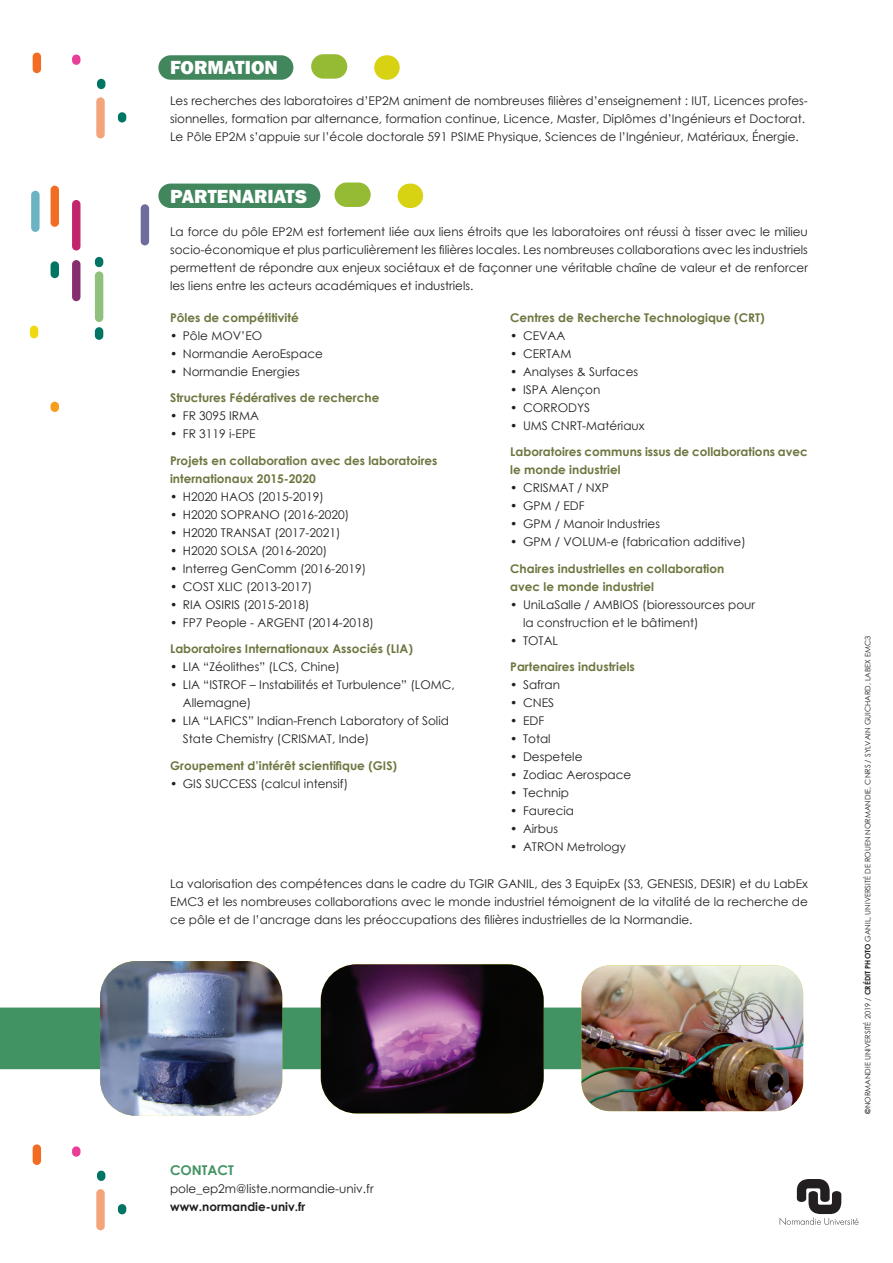
<style>
.page{position:relative;width:893px;height:1263px;background:#fff}
.page>*{position:absolute;margin:0;border:0;box-sizing:border-box;transform-origin:0 0}
.H1-titre{font:800 19.5px "Franklin Gothic";color:#fff}
.H2_-_titre{font:700 13.5px "Century Gothic";color:#419363}
.texte_courant{font:12px/18px "Century Gothic";color:#231f20}
.H2_-_titre-2{font:700 12px/18px "Century Gothic";color:#6d7740}
.texte_courant-2{font:700 12px "Century Gothic";color:#231f20}
.texte_courant-3{font:7.5px "Century Gothic";color:#231f20}
.s1{font-weight:700}
</style>
<div class="page">
<div style="left:0;top:1007px;width:804px;height:62px;background:#419363"></div>
<div style="left:141px;top:204px;width:8px;height:41px;background:#6e6c9d;border-radius:4px"></div>
<div style="left:51px;top:402px;width:8px;height:10px;background:#f89c1c;border-radius:4px"></div>
<div style="left:118px;top:112px;width:8px;height:11px;background:#007563;border-radius:4px"></div>
<div style="left:72px;top:260px;width:8px;height:41px;background:#852f70;border-radius:4px"></div>
<div style="left:97px;top:79px;width:8px;height:10px;background:#007563;border-radius:4px"></div>
<div style="left:30px;top:326px;width:8px;height:12px;background:#f0d90e;border-radius:4px"></div>
<div style="left:51px;top:261px;width:8px;height:17px;background:#007563;border-radius:4px"></div>
<div style="left:95px;top:257px;width:8px;height:10px;background:#007563;border-radius:4px"></div>
<div style="left:95px;top:271px;width:8px;height:51px;background:#8fc17d;border-radius:4px"></div>
<div style="left:95px;top:327px;width:8px;height:13px;background:#007563;border-radius:4px"></div>
<div style="left:51px;top:186px;width:8px;height:41px;background:#f36c23;border-radius:4px"></div>
<div style="left:33px;top:53px;width:8px;height:20px;background:#f36c23;border-radius:4px"></div>
<div style="left:72px;top:55px;width:8px;height:10px;background:#e83e97;border-radius:4px"></div>
<div style="left:72px;top:200px;width:8px;height:50px;background:#c1256d;border-radius:4px"></div>
<div style="left:96px;top:97px;width:9px;height:41px;background:#f3a47a;border-radius:4px"></div>
<div style="left:31px;top:191px;width:9px;height:41px;background:#6bb2c2;border-radius:4px"></div>
<div style="left:118px;top:1204px;width:8px;height:10px;background:#007563;border-radius:4px"></div>
<div style="left:97px;top:1171px;width:8px;height:10px;background:#007563;border-radius:4px"></div>
<div style="left:33px;top:1144px;width:8px;height:21px;background:#f36c23;border-radius:4px"></div>
<div style="left:72px;top:1146px;width:8px;height:11px;background:#e83e97;border-radius:4px"></div>
<div style="left:96px;top:1189px;width:9px;height:41px;background:#f3a47a;border-radius:4px"></div>
<img style="left:581px;top:965px;width:222px;height:146px">
<img style="left:321px;top:964px;width:223px;height:149px">
<img style="left:100px;top:961px;width:182px;height:155px">
<div style="left:158px;top:55px;width:135px;height:25px;background:#41865c;border-radius:12px"></div>
<div style="left:158px;top:184px;width:162px;height:24px;background:#41865c;border-radius:12px"></div>
<div style="left:311px;top:54px;width:36px;height:25px;background:#95bb35;border-radius:12px"></div>
<div style="left:334px;top:182px;width:37px;height:25px;background:#95bb35;border-radius:12px"></div>
<div style="left:374px;top:55px;width:26px;height:25px;background:#d7d212;border-radius:12px"></div>
<div style="left:398px;top:184px;width:25px;height:24px;background:#d7d212;border-radius:12px"></div>
<svg style="left:780px;top:1179px;width:78px;height:46px"></svg>
<h1 class="H1-titre" style="left:170px;top:55px;width:109px">FORMATION</h1>
<p class="texte_courant" style="left:170px;top:91px;width:639px">Les recherches des laboratoires d’EP2M animent de nombreuses filières d’enseignement : IUT, Licences profes&shy;sionnelles, formation par alternance, formation continue, Licence, Master, Diplômes d’Ingénieurs et Doctorat.</p>
<p class="texte_courant" style="left:170px;top:127px;width:630px">Le Pôle EP2M s’appuie sur l’école doctorale 591 PSIME Physique, Sciences de l’Ingénieur, Matériaux, Énergie.</p>
<h1 class="H1-titre" style="left:170px;top:183px;width:138px">PARTENARIATS</h1>
<p class="texte_courant" style="left:170px;top:222px;width:639px;text-align:justify">La force du pôle EP2M est fortement liée aux liens étroits que les laboratoires ont réussi à tisser avec le milieu socio-économique et plus particulièrement les filières locales. Les nombreuses collaborations avec les industriels permettent de répondre aux enjeux sociétaux et de façonner une véritable chaîne de valeur et de renforcer les liens entre les acteurs académiques et industriels.</p>
<h2 class="H2_-_titre-2" style="left:170px;top:308px;width:130px">Pôles de compétitivité</h2>
<p class="texte_courant" style="left:170px;top:326px;width:94px">• Pôle MOV’EO</p>
<p class="texte_courant" style="left:170px;top:344px;width:154px">• Normandie AeroEspace</p>
<p class="texte_courant" style="left:170px;top:362px;width:131px">• Normandie Energies</p>
<h2 class="H2_-_titre-2" style="left:170px;top:388px;width:211px">Structures Fédératives de recherche</h2>
<p class="texte_courant" style="left:170px;top:407px;width:91px">• FR 3095 IRMA</p>
<p class="texte_courant" style="left:170px;top:425px;width:87px">• FR 3119 i-EPE</p>
<h2 class="H2_-_titre-2" style="left:170px;top:451px;width:269px">Projets en collaboration avec des laboratoires internationaux 2015-2020</h2>
<p class="texte_courant" style="left:170px;top:487px;width:155px">• H2020 HAOS (2015-2019)</p>
<p class="texte_courant" style="left:170px;top:505px;width:181px">• H2020 SOPRANO (2016-2020)</p>
<p class="texte_courant" style="left:170px;top:523px;width:172px">• H2020 TRANSAT (2017-2021)</p>
<p class="texte_courant" style="left:170px;top:541px;width:159px">• H2020 SOLSA (2016-2020)</p>
<p class="texte_courant" style="left:170px;top:559px;width:198px">• Interreg GenComm (2016-2019)</p>
<p class="texte_courant" style="left:170px;top:577px;width:144px">• COST XLIC (2013-2017)</p>
<p class="texte_courant" style="left:170px;top:595px;width:141px">• RIA OSIRIS (2015-2018)</p>
<p class="texte_courant" style="left:170px;top:613px;width:205px">• FP7 People - ARGENT (2014-2018)</p>
<h2 class="H2_-_titre-2" style="left:170px;top:639px;width:244px">Laboratoires Internationaux Associés (LIA)</h2>
<p class="texte_courant" style="left:170px;top:658px;width:171px">• LIA “Zéolithes” (LCS, Chine)</p>
<p class="texte_courant" style="left:183px;top:676px;width:274px;text-indent:-13px">• LIA “ISTROF – Instabilités et Turbulence” (LOMC,<br>Allemagne)</p>
<p class="texte_courant" style="left:183px;top:712px;width:268px;text-indent:-13px">• LIA “LAFICS” Indian-French Laboratory of Solid<br>State Chemistry (CRISMAT, Inde)</p>
<h2 class="H2_-_titre-2" style="left:170px;top:756px;width:229px">Groupement d’intérêt scientifique (GIS)</h2>
<p class="texte_courant" style="left:170px;top:774px;width:180px">• GIS SUCCESS (calcul intensif)</p>
<h2 class="H2_-_titre-2" style="left:510px;top:308px;width:256px">Centres de Recherche Technologique (CRT)</h2>
<p class="texte_courant" style="left:510px;top:326px;width:57px">• CEVAA</p>
<p class="texte_courant" style="left:510px;top:344px;width:63px">• CERTAM</p>
<p class="texte_courant" style="left:510px;top:362px;width:129px">• Analyses &amp; Surfaces</p>
<p class="texte_courant" style="left:510px;top:380px;width:92px">• ISPA Alençon</p>
<p class="texte_courant" style="left:510px;top:398px;width:81px">• CORRODYS</p>
<p class="texte_courant" style="left:510px;top:416px;width:136px">• UMS CNRT-Matériaux</p>
<h2 class="H2_-_titre-2" style="left:510px;top:442px;width:299px">Laboratoires communs issus de collaborations avec le monde industriel</h2>
<p class="texte_courant" style="left:510px;top:479px;width:100px">• CRISMAT / NXP</p>
<p class="texte_courant" style="left:510px;top:497px;width:76px">• GPM / EDF</p>
<p class="texte_courant" style="left:510px;top:515px;width:151px">• GPM / Manoir Industries</p>
<p class="texte_courant" style="left:510px;top:533px;width:237px">• GPM / VOLUM-e (fabrication additive)</p>
<h2 class="H2_-_titre-2" style="left:510px;top:559px;width:216px">Chaires industrielles en collaboration avec le monde industriel</h2>
<p class="texte_courant" style="left:523px;top:595px;width:234px;text-indent:-13px">• UniLaSalle / AMBIOS (bioressources pour la construction et le bâtiment)</p>
<p class="texte_courant" style="left:510px;top:631px;width:49px">• TOTAL</p>
<h2 class="H2_-_titre-2" style="left:510px;top:657px;width:126px">Partenaires industriels</h2>
<p class="texte_courant" style="left:510px;top:676px;width:51px">• Safran</p>
<p class="texte_courant" style="left:510px;top:694px;width:45px">• CNES</p>
<p class="texte_courant" style="left:510px;top:712px;width:35px">• EDF</p>
<p class="texte_courant" style="left:510px;top:730px;width:42px">• Total</p>
<p class="texte_courant" style="left:510px;top:748px;width:74px">• Despetele</p>
<p class="texte_courant" style="left:510px;top:766px;width:123px">• Zodiac Aerospace</p>
<p class="texte_courant" style="left:510px;top:784px;width:60px">• Technip</p>
<p class="texte_courant" style="left:510px;top:802px;width:65px">• Faurecia</p>
<p class="texte_courant" style="left:510px;top:820px;width:49px">• Airbus</p>
<p class="texte_courant" style="left:510px;top:838px;width:117px">• ATRON Metrology</p>
<p class="texte_courant" style="left:170px;top:875px;width:639px;text-align:justify">La valorisation des compétences dans le cadre du TGIR GANIL, des 3 EquipEx (S3, GENESIS, DESIR) et du LabEx EMC3 et les nombreuses collaborations avec le monde industriel témoignent de la vitalité de la recherche de ce pôle et de l’ancrage dans les préoccupations des filières industrielles de la Normandie.</p>
<h2 class="H2_-_titre" style="left:170px;top:1160px;width:65px">CONTACT</h2>
<p class="texte_courant" style="left:170px;top:1180px;width:205px">pole_ep2m@liste.normandie-univ.fr</p>
<p class="texte_courant-2" style="left:170px;top:1198px;width:137px">www.normandie-univ.fr</p>
<p class="texte_courant-3" style="left:863px;top:1114px;width:479px;rotate:-90deg"><span class="s1">©</span>NORMANDIE UNIVERSITÉ 2019 / <span class="s1">CRÉDIT PHOTO</span> GANIL, UNIVERSITÉ DE ROUEN NORMANDIE, CNRS / SYLVAIN GUICHARD, LABEX EMC3</p>
</div>
